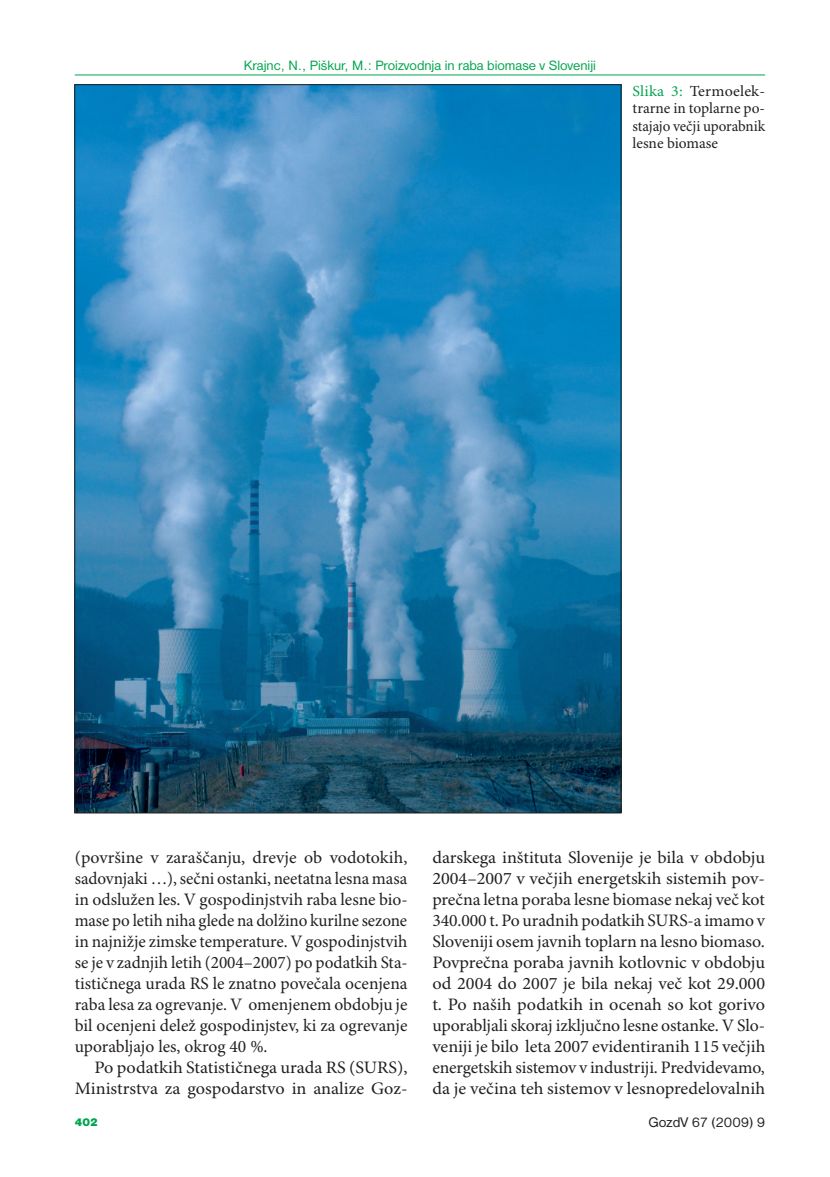
<style>
.page{position:relative;width:830px;height:1177px;background:#fff}
.page>*{position:absolute;margin:0;border:0;box-sizing:border-box;transform-origin:0 0}
.t1{font:17.5px/21px "Minion Pro";color:#231f20;text-align:right;scale:1.04 1}
.t2{font:17.5px/21px "Minion Pro";color:#231f20;text-align:justify}
.t3{font:15.4px/17.5px "Minion Pro";letter-spacing:-.005em;color:#231f20;text-align:justify;scale:1.04 1}
.t4{font:14.53px "Nimbus San DEE";color:#231f20}
.t5{font:14px "Nimbus San DEE";color:#00a54f}
.t6{font:11.38px "Nimbus San DEE Blac";color:#00a54f}
.s1{color:#00a54f}
</style>
<div class="page">
<hr style="left:75px;top:75px;width:689px;height:1px;background:#00a54f">
<img style="left:76px;top:86px;width:542px;height:725px">
<p class="t5" style="left:244px;top:58px;width:353px">Krajnc, N., Piškur, M.: Proizvodnja in raba biomase v Sloveniji</p>
<p class="t3" style="left:632px;top:83px;width:129px"><span class="s1">Slika 3:</span> Termoelek&shy;trarne in toplarne po&shy;stajajo večji uporabnik lesne biomase</p>
<p class="t2" style="left:75px;top:847px;width:334px">(površine v zaraščanju, drevje ob vodotokih, sadovnjaki …), sečni ostanki, neetatna lesna masa in odslužen les. V gospodinjstvih raba lesne bio&shy;mase po letih niha glede na dolžino kurilne sezone in najnižje zimske temperature. V gospodinjstvih se je v zadnjih letih (2004–2007) po podatkih Sta&shy;tističnega urada RS le znatno povečala ocenjena raba lesa za ogrevanje. V omenjenem obdobju je bil ocenjeni delež gospodinjstev, ki za ogrevanje uporabljajo les, okrog 40 %.</p>
<p class="t1" style="left:75px;top:1057px;width:321px">Po podatkih Statističnega urada RS (SURS),<br>Ministrstva za gospodarstvo in analize Goz-</p>
<p class="t1" style="left:432px;top:847px;width:321px;text-align:justify">darskega inštituta Slovenije je bila v obdobju 2004–2007 v večjih energetskih sistemih pov&shy;prečna letna poraba lesne biomase nekaj več kot 340.000 t. Po uradnih podatkih SURS-a imamo v Sloveniji osem javnih toplarn na lesno biomaso.<br>Povprečna poraba javnih kotlovnic v obdobju od 2004 do 2007 je bila nekaj več kot 29.000 t. Po naših podatkih in ocenah so kot gorivo uporabljali skoraj izključno lesne ostanke. V Slo&shy;veniji je bilo leta 2007 evidentiranih 115 večjih energetskih sistemov v industriji. Predvidevamo, da je večina teh sistemov v lesnopredelovalnih</p>
<p class="t6" style="left:75px;top:1115px;width:25px">402</p>
<p class="t4" style="left:648px;top:1113px;width:118px">GozdV 67 (2009) 9</p>
</div>
